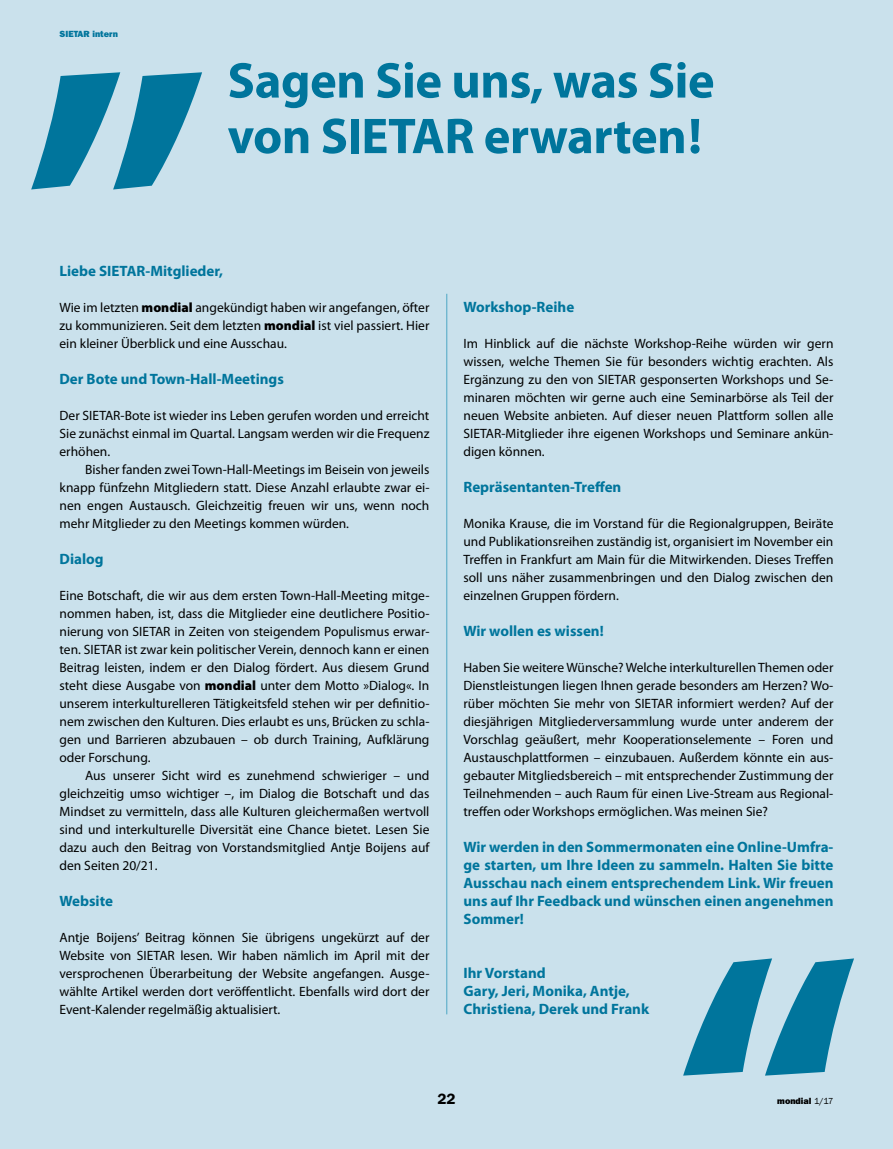
<style>
.page{position:relative;width:893px;height:1149px;background:#fff}
.page>*{position:absolute;margin:0;border:0;box-sizing:border-box;transform-origin:0 0}
.t1{font:700 420px "Myriad Pro";color:#00759c}
.t2{font:700 50.55px/55.5px "Myriad Pro";letter-spacing:-.01em;color:#00759c}
.t3{font:700 15px/18px "Myriad Pro";color:#00759c;text-align:justify}
.t4{font:600 15px "Franklin Gothic";color:#000}
.t5{font:13.5px/18px "Myriad Pro";color:#000;text-align:justify}
.t6{font:800 9px "Franklin Gothic";color:#00759c}
.t7{font:800 9px "Franklin Gothic";color:#000}
.s1{font-weight:900}
.s2{font-weight:400}
</style>
<div class="page">
<div style="left:0;top:0;width:893px;height:1148px;background:#cae1ec"></div>
<hr style="left:446px;top:294px;width:1px;height:720px;background:#4da6c4">
<p class="t6" style="left:60px;top:29px;width:60px">SIETAR intern</p>
<h1 class="t1" style="left:21px;top:-53px;width:192px">”</h1>
<h2 class="t2" style="left:227px;top:51px;width:489px">Sagen Sie uns, was Sie von SIETAR erwarten!</h2>
<p class="t3" style="left:60px;top:261px;width:165px">Liebe SIETAR-Mitglieder,</p>
<p class="t5" style="left:60px;top:298px;width:371px">Wie im letzten <span class="s1">mondial</span> angekündigt haben wir angefangen, öfter zu kommunizieren. Seit dem letzten <span class="s1">mondial</span> ist viel passiert. Hier ein kleiner Überblick und eine Ausschau.</p>
<p class="t3" style="left:60px;top:369px;width:226px">Der Bote und Town-Hall-Meetings</p>
<p class="t5" style="left:60px;top:406px;width:371px">Der SIETAR-Bote ist wieder ins Leben gerufen worden und erreicht Sie zunächst einmal im Quartal. Langsam werden wir die Frequenz erhöhen.</p>
<p class="t5" style="left:60px;top:460px;width:371px;text-indent:26px">Bisher fanden zwei Town-Hall-Meetings im Beisein von jeweils knapp fünfzehn Mitgliedern statt. Diese Anzahl erlaubte zwar ei&shy;nen engen Austausch. Gleichzeitig freuen wir uns, wenn noch mehr Mitglieder zu den Meetings kommen würden.</p>
<p class="t3" style="left:60px;top:549px;width:46px">Dialog</p>
<p class="t5" style="left:60px;top:586px;width:371px">Eine Botschaft, die wir aus dem ersten Town-Hall-Meeting mitge&shy;nommen haben, ist, dass die Mitglieder eine deutlichere Positio&shy;nierung von SIETAR in Zeiten von steigendem Populismus erwar&shy;ten. SIETAR ist zwar kein politischer Verein, dennoch kann er einen Beitrag leisten, indem er den Dialog fördert. Aus diesem Grund steht diese Ausgabe von <span class="s1">mondial</span> unter dem Motto »Dialog«. In unserem interkulturelleren Tätigkeitsfeld stehen wir per definitio&shy;nem zwischen den Kulturen. Dies erlaubt es uns, Brücken zu schla&shy;gen und Barrieren abzubauen – ob durch Training, Aufklärung oder Forschung.</p>
<p class="t5" style="left:60px;top:766px;width:371px;text-indent:26px">Aus unserer Sicht wird es zunehmend schwieriger – und gleichzeitig umso wichtiger –, im Dialog die Botschaft und das Mindset zu vermitteln, dass alle Kulturen gleichermaßen wertvoll sind und interkulturelle Diversität eine Chance bietet. Lesen Sie dazu auch den Beitrag von Vorstandsmitglied Antje Boijens auf den Seiten 20/21.</p>
<p class="t3" style="left:60px;top:891px;width:55px">Website</p>
<p class="t5" style="left:60px;top:928px;width:371px">Antje Boijens’ Beitrag können Sie übrigens ungekürzt auf der Website von SIETAR lesen. Wir haben nämlich im April mit der versprochenen Überarbeitung der Website angefangen. Ausge&shy;wählte Artikel werden dort veröffentlicht. Ebenfalls wird dort der Event-Kalender regelmäßig aktualisiert.</p>
<p class="t3" style="left:463px;top:297px;width:112px">Workshop-Reihe</p>
<p class="t5" style="left:463px;top:334px;width:371px">Im Hinblick auf die nächste Workshop-Reihe würden wir gern wissen, welche Themen Sie für besonders wichtig erachten. Als Ergänzung zu den von SIETAR gesponserten Workshops und Se&shy;minaren möchten wir gerne auch eine Seminarbörse als Teil der neuen Website anbieten. Auf dieser neuen Plattform sollen alle SIETAR-Mitglieder ihre eigenen Workshops und Seminare ankün&shy;digen können.</p>
<p class="t3" style="left:463px;top:477px;width:159px">Repräsentanten-Treffen</p>
<p class="t5" style="left:463px;top:514px;width:371px">Monika Krause, die im Vorstand für die Regionalgruppen, Beiräte und Publikationsreihen zuständig ist, organisiert im November ein Treffen in Frankfurt am Main für die Mitwirkenden. Dieses Treffen soll uns näher zusammenbringen und den Dialog zwischen den einzelnen Gruppen fördern.</p>
<p class="t3" style="left:463px;top:621px;width:142px">Wir wollen es wissen!</p>
<p class="t5" style="left:463px;top:658px;width:371px">Haben Sie weitere Wünsche? Welche interkulturellen Themen oder Dienstleistungen liegen Ihnen gerade besonders am Herzen? Wo&shy;rüber möchten Sie mehr von SIETAR informiert werden? Auf der diesjährigen Mitgliederversammlung wurde unter anderem der Vorschlag geäußert, mehr Kooperationselemente – Foren und Austauschplattformen – einzubauen. Außerdem könnte ein aus&shy;gebauter Mitgliedsbereich – mit entsprechender Zustimmung der Teilnehmenden – auch Raum für einen Live-Stream aus Regional&shy;treffen oder Workshops ermöglichen. Was meinen Sie?</p>
<p class="t3" style="left:463px;top:837px;width:371px">Wir werden in den Sommermonaten eine Online-Umfra&shy;ge starten, um Ihre Ideen zu sammeln. Halten Sie bitte Ausschau nach einem entsprechendem Link. Wir freuen uns auf Ihr Feedback und wünschen einen angenehmen Sommer!</p>
<p class="t3" style="left:463px;top:963px;width:187px;text-align:left">Ihr Vorstand<br>Gary, Jeri, Monika, Antje,<br>Christiena, Derek und Frank</p>
<h1 class="t1" style="left:864px;top:1200px;width:192px;rotate:-180deg">”</h1>
<p class="t4" style="left:437px;top:1090px;width:19px">22</p>
<p class="t7" style="left:777px;top:1095px;width:58px">mondial <span class="s2">1/17</span></p>
</div>
